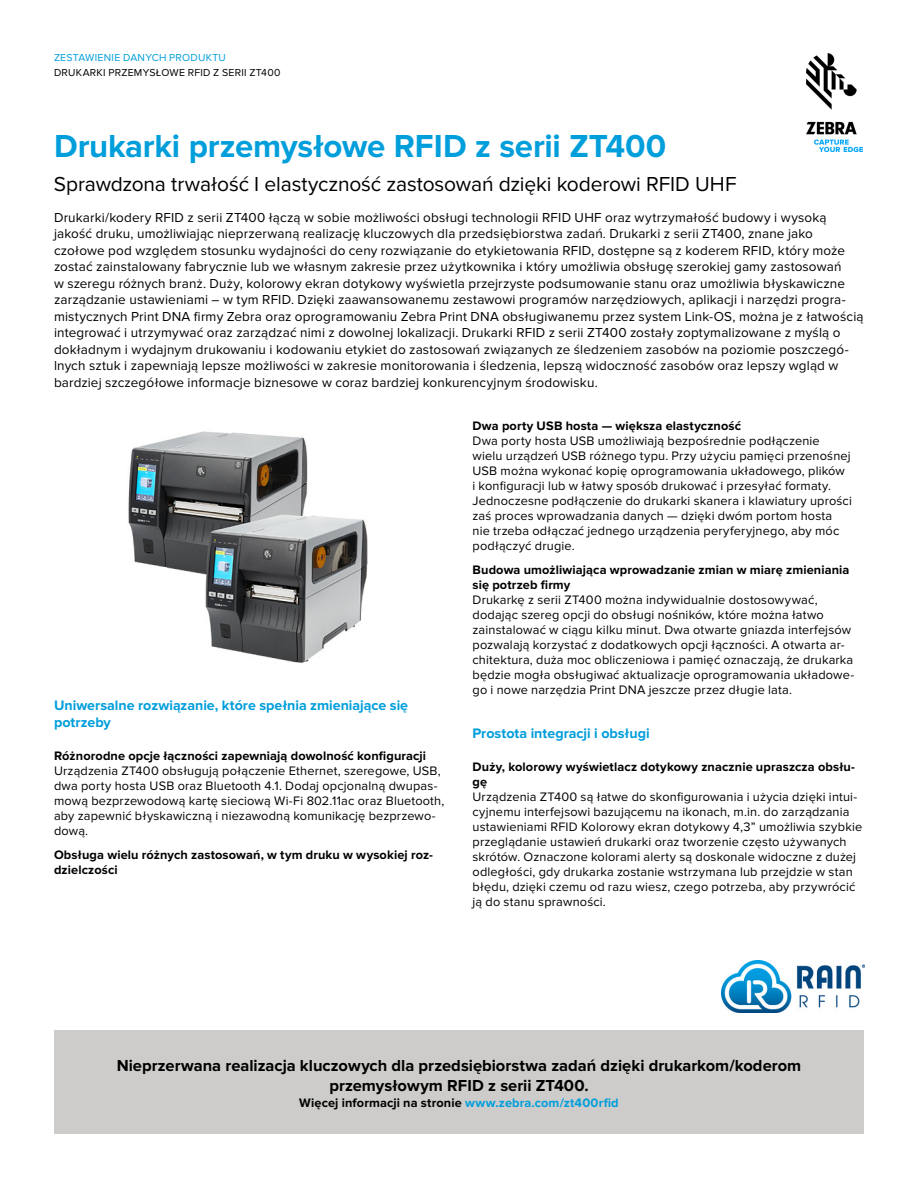
<style>
.page{position:relative;width:918px;height:1188px;background:#fff}
.page>*{position:absolute;margin:0;border:0;box-sizing:border-box;transform-origin:0 0}
.t1{font:700 33px "Proxima Nova";letter-spacing:-.005em;color:#009edb}
.t2{font:21px "Proxima Nova";letter-spacing:-.005em;color:#000}
.t3{font:700 16.5px/20.2px "Proxima Nova";color:#000;text-align:center}
.t4{font:700 14.25px/17.2px "Proxima Nova";color:#009edb}
.t5{font:13.5px/16.5px "Proxima Nova";letter-spacing:.01em;color:#000}
.t6{font:12.75px/15px "Proxima Nova";letter-spacing:.015em;color:#000}
.t7{font:700 12.75px/15px "Proxima Nova";letter-spacing:.01em;color:#000}
.t8{font:10.5px "Proxima Nova";letter-spacing:.025em;color:#000}
.t9{font:10.5px "Proxima Nova";letter-spacing:.025em;color:#009edb}
.s1{color:#009edb}
</style>
<div class="page">
<img style="left:806px;top:54px;width:56px;height:97px">
<div style="left:54px;top:1031px;width:810px;height:103px;background:#cdccca"></div>
<img style="left:721px;top:961px;width:143px;height:52px">
<img style="left:128px;top:431px;width:240px;height:232px">
<p class="t9" style="left:54px;top:52px;width:173px">ZESTAWIENIE DANYCH PRODUKTU</p>
<p class="t8" style="left:54px;top:66px;width:228px">DRUKARKI PRZEMYSŁOWE RFID Z SERII ZT400</p>
<h1 class="t1" style="left:54px;top:127px;width:614px">Drukarki przemysłowe RFID z serii ZT400</h1>
<h2 class="t2" style="left:54px;top:172px;width:684px">Sprawdzona trwałość I elastyczność zastosowań dzięki koderowi RFID UHF</h2>
<p class="t5" style="left:54px;top:209px;width:811px">Drukarki/kodery RFID z serii ZT400 łączą w sobie możliwości obsługi technologii RFID UHF oraz wytrzymałość budowy i wysoką jakość druku, umożliwiając nieprzerwaną realizację kluczowych dla przedsiębiorstwa zadań. Drukarki z serii ZT400, znane jako czołowe pod względem stosunku wydajności do ceny rozwiązanie do etykietowania RFID, dostępne są z koderem RFID, który może zostać zainstalowany fabrycznie lub we własnym zakresie przez użytkownika i który umożliwia obsługę szerokiej gamy zastosowań<br>w szeregu różnych branż. Duży, kolorowy ekran dotykowy wyświetla przejrzyste podsumowanie stanu oraz umożliwia błyskawiczne zarządzanie ustawieniami – w tym RFID. Dzięki zaawansowanemu zestawowi programów narzędziowych, aplikacji i narzędzi progra&shy;mistycznych Print DNA firmy Zebra oraz oprogramowaniu Zebra Print DNA obsługiwanemu przez system Link-OS, można je z łatwością integrować i utrzymywać oraz zarządzać nimi z dowolnej lokalizacji. Drukarki RFID z serii ZT400 zostały zoptymalizowane z myślą o dokładnym i wydajnym drukowaniu i kodowaniu etykiet do zastosowań związanych ze śledzeniem zasobów na poziomie poszczegó&shy;lnych sztuk i zapewniają lepsze możliwości w zakresie monitorowania i śledzenia, lepszą widoczność zasobów oraz lepszy wgląd w bardziej szczegółowe informacje biznesowe w coraz bardziej konkurencyjnym środowisku.</p>
<p class="t4" style="left:54px;top:697px;width:356px">Uniwersalne rozwiązanie, które spełnia zmieniające się potrzeby</p>
<p class="t7" style="left:54px;top:749px;width:374px">Różnorodne opcje łączności zapewniają dowolność konfiguracji</p>
<p class="t6" style="left:54px;top:764px;width:392px">Urządzenia ZT400 obsługują połączenie Ethernet, szeregowe, USB, dwa porty hosta USB oraz Bluetooth 4.1. Dodaj opcjonalną dwupas&shy;mową bezprzewodową kartę sieciową Wi-Fi 802.11ac oraz Bluetooth, aby zapewnić błyskawiczną i niezawodną komunikację bezprzewo&shy;dową.</p>
<p class="t7" style="left:54px;top:848px;width:380px">Obsługa wielu różnych zastosowań, w tym druku w wysokiej roz&shy;dzielczości</p>
<p class="t7" style="left:472px;top:419px;width:270px">Dwa porty USB hosta — większa elastyczność</p>
<p class="t6" style="left:472px;top:434px;width:381px">Dwa porty hosta USB umożliwiają bezpośrednie podłączenie wielu urządzeń USB różnego typu. Przy użyciu pamięci przenośnej USB można wykonać kopię oprogramowania układowego, plików<br>i konfiguracji lub w łatwy sposób drukować i przesyłać formaty.<br>Jednoczesne podłączenie do drukarki skanera i klawiatury uprości zaś proces wprowadzania danych — dzięki dwóm portom hosta nie trzeba odłączać jednego urządzenia peryferyjnego, aby móc podłączyć drugie.</p>
<p class="t7" style="left:472px;top:563px;width:378px">Budowa umożliwiająca wprowadzanie zmian w miarę zmieniania się potrzeb firmy</p>
<p class="t6" style="left:472px;top:593px;width:383px">Drukarkę z serii ZT400 można indywidualnie dostosowywać, dodając szereg opcji do obsługi nośników, które można łatwo zainstalować w ciągu kilku minut. Dwa otwarte gniazda interfejsów pozwalają korzystać z dodatkowych opcji łączności. A otwarta ar&shy;chitektura, duża moc obliczeniowa i pamięć oznaczają, że drukarka będzie mogła obsługiwać aktualizacje oprogramowania układowe&shy;go i nowe narzędzia Print DNA jeszcze przez długie lata.</p>
<p class="t4" style="left:472px;top:725px;width:179px">Prostota integracji i obsługi</p>
<p class="t7" style="left:472px;top:759px;width:384px">Duży, kolorowy wyświetlacz dotykowy znacznie upraszcza obsłu&shy;gę</p>
<p class="t6" style="left:472px;top:789px;width:391px">Urządzenia ZT400 są łatwe do skonfigurowania i użycia dzięki intui&shy;cyjnemu interfejsowi bazującemu na ikonach, m.in. do zarządzania ustawieniami RFID Kolorowy ekran dotykowy 4,3” umożliwia szybkie przeglądanie ustawień drukarki oraz tworzenie często używanych skrótów. Oznaczone kolorami alerty są doskonale widoczne z dużej odległości, gdy drukarka zostanie wstrzymana lub przejdzie w stan błędu, dzięki czemu od razu wiesz, czego potrzeba, aby przywrócić ją do stanu sprawności.</p>
<p class="t3" style="left:117px;top:1056px;width:686px">Nieprzerwana realizacja kluczowych dla przedsiębiorstwa zadań dzięki drukarkom/koderom przemysłowym RFID z serii ZT400.</p>
<p class="t7" style="left:299px;top:1095px;width:321px">Więcej informacji na stronie <span class="s1">www.zebra.com/zt400rfid</span></p>
</div>
